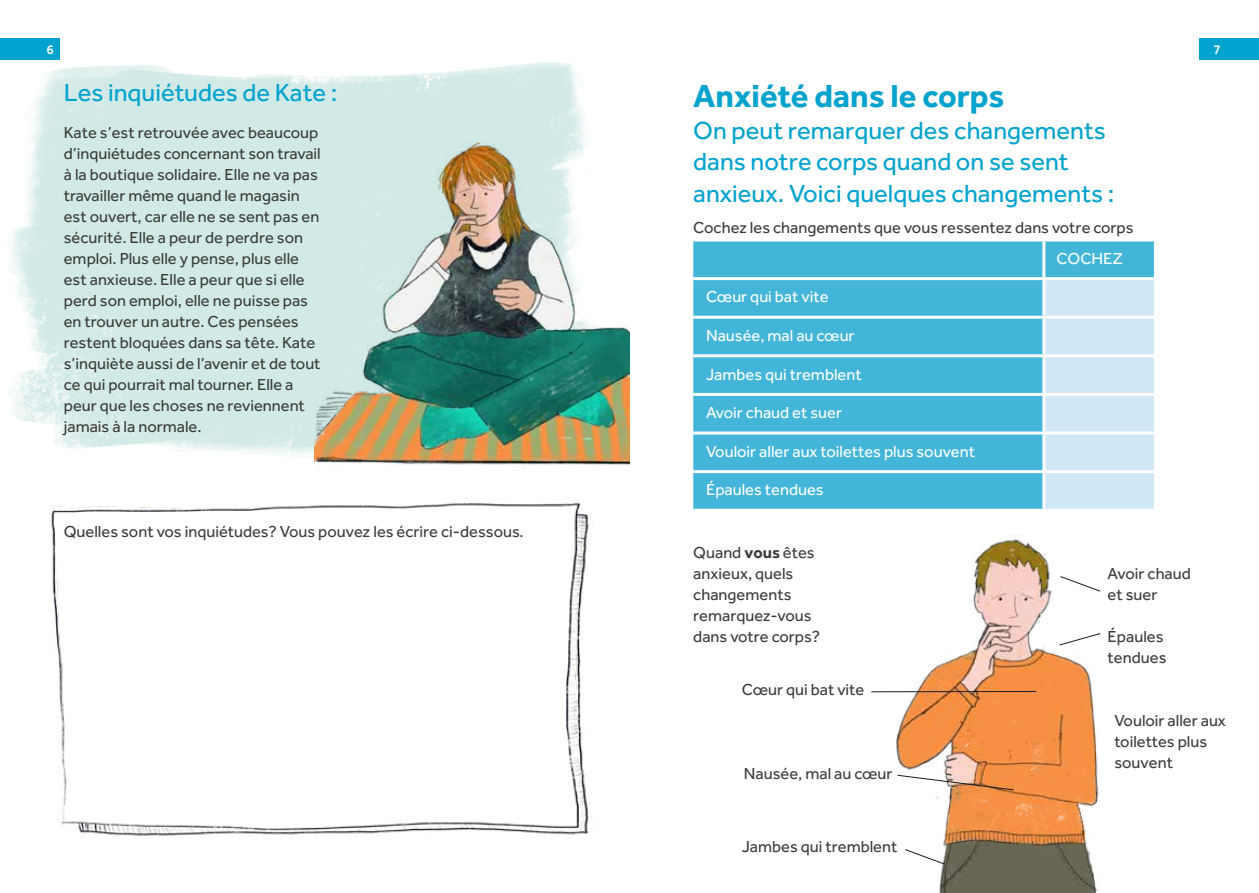
<style>
.page{position:relative;width:1259px;height:893px;background:#fff}
.page>*{position:absolute;margin:0;border:0;box-sizing:border-box;transform-origin:0 0}
.t1{font:700 33px "Effra";color:#00a2ce}
.t2{font:25.5px/31.5px "Effra";color:#00a2ce}
.t3{font:16.5px/21px "Effra";color:#3c3c3b}
.t4{font:16.5px "Effra";color:#fff}
.t5{font:500 13.5px "Effra";color:#fff}
.s1{font-weight:700}
</style>
<div class="page">
<div style="left:693px;top:242px;width:461px;height:267px;background:#42b5d9"></div>
<div style="left:1045px;top:280px;width:109px;height:204px;background:#d0e8f5"></div>
<hr style="left:1042px;top:242px;width:3px;height:35px;background:#fff">
<hr style="left:693px;top:277px;width:351px;height:3px;background:#fff">
<hr style="left:693px;top:316px;width:351px;height:3px;background:#fff">
<hr style="left:693px;top:354px;width:351px;height:3px;background:#fff">
<hr style="left:693px;top:393px;width:351px;height:3px;background:#fff">
<hr style="left:693px;top:431px;width:351px;height:3px;background:#fff">
<hr style="left:693px;top:470px;width:351px;height:3px;background:#fff">
<hr style="left:1044px;top:277px;width:113px;height:3px;background:#fff">
<hr style="left:1042px;top:280px;width:3px;height:36px;background:#fff">
<hr style="left:1044px;top:316px;width:113px;height:3px;background:#fff">
<hr style="left:1042px;top:319px;width:3px;height:35px;background:#fff">
<hr style="left:1044px;top:354px;width:113px;height:3px;background:#fff">
<hr style="left:1042px;top:357px;width:3px;height:36px;background:#fff">
<hr style="left:1044px;top:393px;width:113px;height:3px;background:#fff">
<hr style="left:1042px;top:396px;width:3px;height:35px;background:#fff">
<hr style="left:1044px;top:431px;width:113px;height:3px;background:#fff">
<hr style="left:1042px;top:434px;width:3px;height:36px;background:#fff">
<hr style="left:1044px;top:470px;width:113px;height:3px;background:#fff">
<hr style="left:1042px;top:473px;width:3px;height:36px;background:#fff">
<img style="left:842px;top:484px;width:312px;height:409px">
<svg style="left:1060px;top:576px;width:40px;height:16px"></svg>
<svg style="left:1059px;top:633px;width:41px;height:12px"></svg>
<hr style="left:871px;top:691px;width:165px;height:1px;background:#1d1d1b">
<svg style="left:897px;top:775px;width:117px;height:15px"></svg>
<svg style="left:904px;top:849px;width:41px;height:16px"></svg>
<img style="left:11px;top:62px;width:562px;height:400px">
<img style="left:315px;top:66px;width:314px;height:399px">
<img style="left:51px;top:503px;width:542px;height:333px">
<div style="left:0;top:38px;width:60px;height:22px;background:#00a2ce"></div>
<div style="left:1199px;top:38px;width:60px;height:22px;background:#00a2ce"></div>
<p class="t5" style="left:46px;top:41px;width:9px">6</p>
<p class="t5" style="left:1213px;top:41px;width:9px">7</p>
<h2 class="t2" style="left:64px;top:77px;width:275px">Les inquiétudes de Kate :</h2>
<p class="t3" style="left:64px;top:122px;width:258px">Kate s’est retrouvée avec beaucoup d’inquiétudes concernant son travail à la boutique solidaire. Elle ne va pas travailler même quand le magasin est ouvert, car elle ne se sent pas en sécurité. Elle a peur de perdre son emploi. Plus elle y pense, plus elle est anxieuse. Elle a peur que si elle perd son emploi, elle ne puisse pas en trouver un autre. Ces pensées restent bloquées dans sa tête. Kate s’inquiète aussi de l’avenir et de tout ce qui pourrait mal tourner. Elle a peur que les choses ne reviennent jamais à la normale.</p>
<p class="t3" style="left:64px;top:521px;width:461px">Quelles sont vos inquiétudes? Vous pouvez les écrire ci-dessous.</p>
<h1 class="t1" style="left:693px;top:76px;width:313px">Anxiété dans le corps</h1>
<h2 class="t2" style="left:693px;top:114px;width:422px">On peut remarquer des changements dans notre corps quand on se sent anxieux. Voici quelques changements :</h2>
<p class="t3" style="left:693px;top:216px;width:442px">Cochez les changements que vous ressentez dans votre corps</p>
<p class="t4" style="left:1056px;top:249px;width:68px">COCHEZ</p>
<p class="t4" style="left:706px;top:287px;width:124px">Cœur qui bat vite</p>
<p class="t4" style="left:706px;top:326px;width:150px">Nausée, mal au cœur</p>
<p class="t4" style="left:706px;top:364px;width:157px">Jambes qui tremblent</p>
<p class="t4" style="left:706px;top:403px;width:137px">Avoir chaud et suer</p>
<p class="t4" style="left:706px;top:442px;width:270px">Vouloir aller aux toilettes plus souvent</p>
<p class="t4" style="left:706px;top:480px;width:119px">Épaules tendues</p>
<p class="t3" style="left:693px;top:542px;width:128px">Quand <span class="s1">vous</span> êtes anxieux, quels changements remarquez-vous dans votre corps?</p>
<p class="t3" style="left:742px;top:678px;width:124px">Cœur qui bat vite</p>
<p class="t3" style="left:744px;top:762px;width:150px">Nausée, mal au cœur</p>
<p class="t3" style="left:742px;top:836px;width:157px">Jambes qui tremblent</p>
<p class="t3" style="left:1107px;top:563px;width:85px">Avoir chaud et suer</p>
<p class="t3" style="left:1107px;top:626px;width:60px">Épaules tendues</p>
<p class="t3" style="left:1114px;top:710px;width:113px">Vouloir aller aux toilettes plus souvent</p>
</div>
